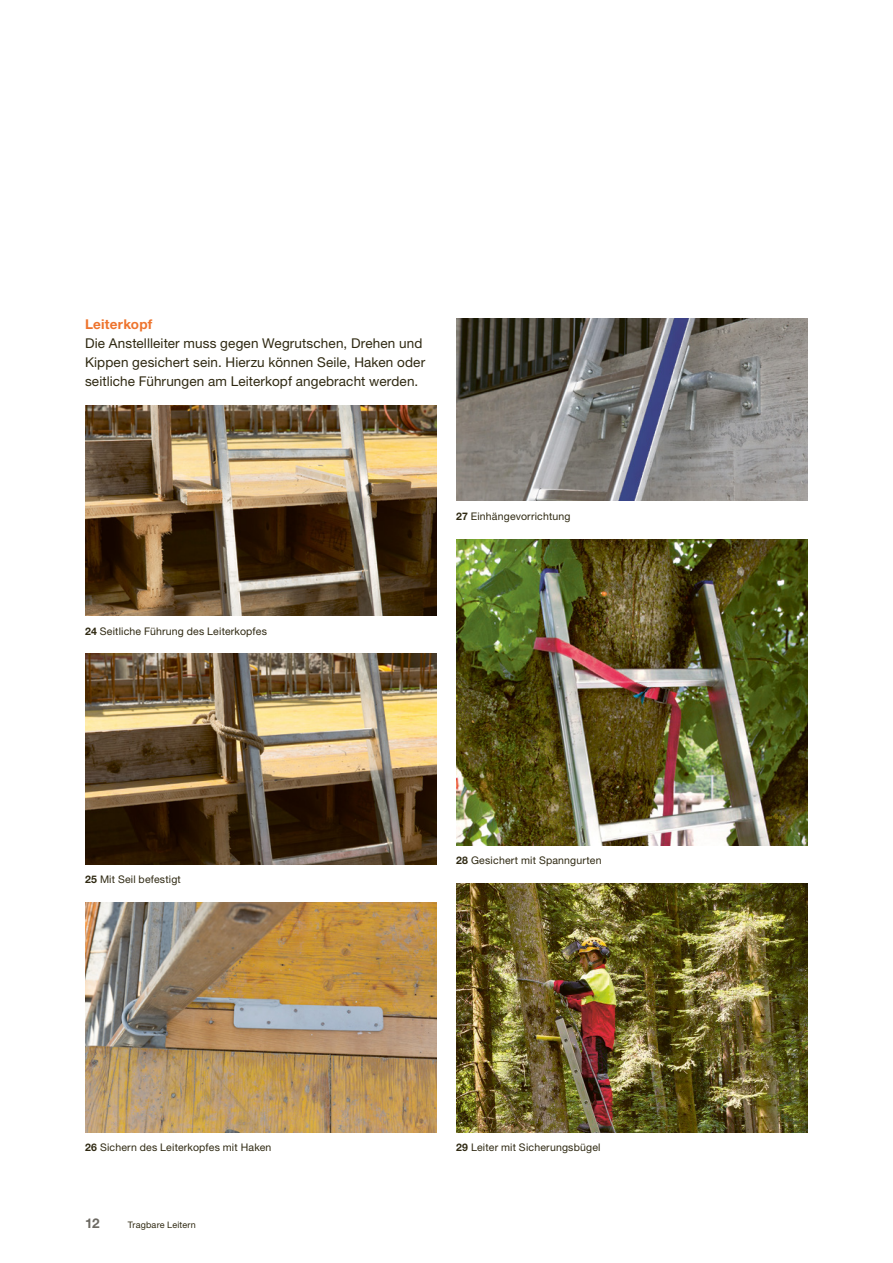
<style>
.page{position:relative;width:893px;height:1263px;background:#fff}
.page>*{position:absolute;margin:0;border:0;box-sizing:border-box;transform-origin:0 0}
.t1{font:13.5px/19.2px "Helvetica Neue LT Std";letter-spacing:.01em;color:#2f2912}
.t2{font:700 13.5px "Helvetica Neue LT Std";letter-spacing:.015em;color:#ee742d}
.t3{font:700 13.5px "Helvetica Neue LT Std";color:#6d6a63}
.t4{font:10.5px "Helvetica Neue LT Std";letter-spacing:.02em;color:#2f2912}
.t5{font:9px "Helvetica Neue LT Std";letter-spacing:.02em;color:#2f2912}
.s1{font-weight:700}
</style>
<div class="page">
<img style="left:85px;top:405px;width:352px;height:210px">
<img style="left:456px;top:319px;width:352px;height:182px">
<img style="left:85px;top:654px;width:352px;height:210px">
<img style="left:456px;top:539px;width:352px;height:306px">
<img style="left:85px;top:902px;width:352px;height:230px">
<img style="left:456px;top:883px;width:352px;height:249px">
<p class="t2" style="left:85px;top:315px;width:69px">Leiterkopf</p>
<p class="t1" style="left:85px;top:333px;width:342px">Die Anstellleiter muss gegen Wegrutschen, Drehen und<br>Kippen gesichert sein. Hierzu können Seile, Haken oder seitliche Führungen am Leiterkopf angebracht werden.</p>
<p class="t4" style="left:85px;top:625px;width:183px"><span class="s1">24</span> Seitliche Führung des Leiterkopfes</p>
<p class="t4" style="left:456px;top:510px;width:116px"><span class="s1">27</span> Einhängevorrichtung</p>
<p class="t4" style="left:85px;top:873px;width:97px"><span class="s1">25</span> Mit Seil befestigt</p>
<p class="t4" style="left:456px;top:854px;width:147px"><span class="s1">28</span> Gesichert mit Spanngurten</p>
<p class="t4" style="left:85px;top:1141px;width:188px"><span class="s1">26</span> Sichern des Leiterkopfes mit Haken</p>
<p class="t4" style="left:456px;top:1141px;width:146px"><span class="s1">29</span> Leiter mit Sicherungsbügel</p>
<p class="t3" style="left:85px;top:1215px;width:16px">12</p>
<p class="t5" style="left:128px;top:1219px;width:70px">Tragbare Leitern</p>
</div>
